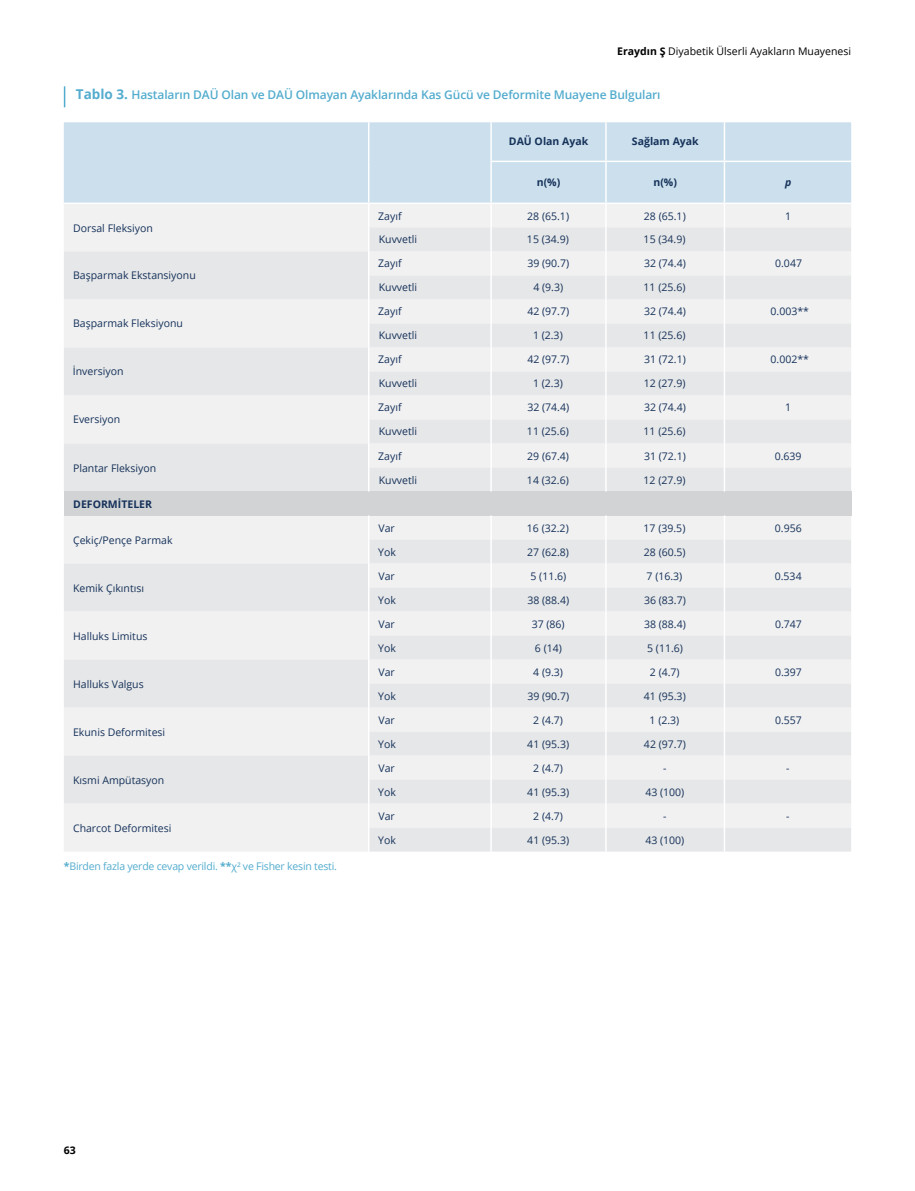
<style>
.page{position:relative;width:915px;height:1191px;background:#fff}
.page>*{position:absolute;margin:0;border:0;box-sizing:border-box;transform-origin:0 0}
.t1{font:600 12px "Open Sans";letter-spacing:-.01em;color:#53acce}
.t2{font:10.5px "Open Sans";color:#16325a}
.t3{font:10.5px "Open Sans";letter-spacing:-.02em;color:#53acce}
.t4{font:10.5px "Open Sans";color:#000}
.t5{font:700 10.5px "Open Sans";color:#16325a}
.t6{font:700 10.5px "Open Sans";color:#000}
.t7{font:italic 700 10.5px "Open Sans";color:#16325a}
.s1{font-weight:700}
.s2{font-weight:700;font-size:13.5px}
</style>
<div class="page">
<svg style="left:64px;top:86px;width:1px;height:21px"></svg>
<div style="left:64px;top:122px;width:786px;height:81px;background:#cbdfec"></div>
<div style="left:64px;top:204px;width:786px;height:23px;background:#f1f1f2"></div>
<div style="left:64px;top:227px;width:786px;height:624px;background:#eeefef"></div>
<div style="left:64px;top:491px;width:786px;height:24px;background:#d1d3d5"></div>
<hr style="left:368px;top:122px;width:1px;height:39px;background:#fff">
<hr style="left:368px;top:161px;width:1px;height:42px;background:#fff">
<hr style="left:490px;top:122px;width:1px;height:39px;background:#fff">
<hr style="left:605px;top:122px;width:1px;height:39px;background:#fff">
<hr style="left:723px;top:122px;width:2px;height:39px;background:#fff">
<hr style="left:490px;top:162px;width:1px;height:41px;background:#fff">
<hr style="left:605px;top:162px;width:1px;height:41px;background:#fff">
<hr style="left:723px;top:162px;width:2px;height:41px;background:#fff">
<hr style="left:723px;top:204px;width:2px;height:23px;background:#fff">
<hr style="left:723px;top:227px;width:2px;height:24px;background:#fff">
<hr style="left:723px;top:275px;width:2px;height:24px;background:#fff">
<hr style="left:723px;top:323px;width:2px;height:24px;background:#fff">
<hr style="left:723px;top:371px;width:2px;height:24px;background:#fff">
<hr style="left:723px;top:419px;width:2px;height:24px;background:#fff">
<hr style="left:723px;top:467px;width:2px;height:24px;background:#fff">
<hr style="left:723px;top:539px;width:2px;height:24px;background:#fff">
<hr style="left:723px;top:587px;width:2px;height:24px;background:#fff">
<hr style="left:723px;top:635px;width:2px;height:24px;background:#fff">
<hr style="left:723px;top:683px;width:2px;height:24px;background:#fff">
<hr style="left:723px;top:731px;width:2px;height:24px;background:#fff">
<hr style="left:723px;top:779px;width:2px;height:24px;background:#fff">
<hr style="left:723px;top:827px;width:2px;height:24px;background:#fff">
<hr style="left:723px;top:251px;width:2px;height:24px;background:#fff">
<hr style="left:723px;top:299px;width:2px;height:24px;background:#fff">
<hr style="left:723px;top:347px;width:2px;height:24px;background:#fff">
<hr style="left:723px;top:395px;width:2px;height:24px;background:#fff">
<svg style="left:368px;top:204px;width:1px;height:287px"></svg>
<svg style="left:490px;top:204px;width:1px;height:287px"></svg>
<svg style="left:605px;top:204px;width:1px;height:287px"></svg>
<hr style="left:723px;top:443px;width:2px;height:24px;background:#fff">
<hr style="left:723px;top:515px;width:2px;height:24px;background:#fff">
<hr style="left:723px;top:563px;width:2px;height:24px;background:#fff">
<hr style="left:723px;top:611px;width:2px;height:24px;background:#fff">
<hr style="left:723px;top:659px;width:2px;height:24px;background:#fff">
<hr style="left:723px;top:707px;width:2px;height:24px;background:#fff">
<hr style="left:723px;top:755px;width:2px;height:24px;background:#fff">
<svg style="left:368px;top:515px;width:1px;height:336px"></svg>
<svg style="left:490px;top:515px;width:1px;height:336px"></svg>
<svg style="left:605px;top:515px;width:1px;height:336px"></svg>
<hr style="left:723px;top:803px;width:2px;height:24px;background:#fff">
<hr style="left:490px;top:161px;width:115px;height:1px;background:#fff">
<hr style="left:605px;top:161px;width:119px;height:1px;background:#fff">
<hr style="left:724px;top:161px;width:126px;height:1px;background:#fff">
<p class="t4" style="left:617px;top:44px;width:235px"><span class="s1">Eraydın Ş</span> Diyabetik Ülserli Ayakların Muayenesi</p>
<p class="t1" style="left:76px;top:87px;width:586px"><span class="s2">Tablo 3.</span> Hastaların DAÜ Olan ve DAÜ Olmayan Ayaklarında Kas Gücü ve Deformite Muayene Bulguları</p>
<p class="t5" style="left:508px;top:134px;width:81px">DAÜ Olan Ayak</p>
<p class="t5" style="left:631px;top:134px;width:68px">Sağlam Ayak</p>
<p class="t5" style="left:536px;top:175px;width:25px">n(%)</p>
<p class="t5" style="left:653px;top:175px;width:25px">n(%)</p>
<p class="t7" style="left:784px;top:175px;width:8px">p</p>
<p class="t2" style="left:73px;top:221px;width:81px">Dorsal Fleksiyon</p>
<p class="t2" style="left:378px;top:209px;width:25px">Zayıf</p>
<p class="t2" style="left:527px;top:209px;width:43px">28 (65.1)</p>
<p class="t2" style="left:643px;top:209px;width:43px">28 (65.1)</p>
<p class="t2" style="left:784px;top:209px;width:8px">1</p>
<p class="t2" style="left:378px;top:232px;width:40px">Kuvvetli</p>
<p class="t2" style="left:527px;top:232px;width:43px">15 (34.9)</p>
<p class="t2" style="left:643px;top:232px;width:43px">15 (34.9)</p>
<p class="t2" style="left:73px;top:268px;width:124px">Başparmak Ekstansiyonu</p>
<p class="t2" style="left:73px;top:316px;width:111px">Başparmak Fleksiyonu</p>
<p class="t2" style="left:73px;top:364px;width:52px">İnversiyon</p>
<p class="t2" style="left:73px;top:412px;width:49px">Eversiyon</p>
<p class="t2" style="left:73px;top:460px;width:85px">Plantar Fleksiyon</p>
<p class="t5" style="left:73px;top:496px;width:80px">DEFORMİTELER</p>
<p class="t2" style="left:73px;top:532px;width:101px">Çekiç/Pençe Parmak</p>
<p class="t2" style="left:73px;top:580px;width:72px">Kemik Çıkıntısı</p>
<p class="t2" style="left:73px;top:628px;width:76px">Halluks Limitus</p>
<p class="t2" style="left:73px;top:676px;width:72px">Halluks Valgus</p>
<p class="t2" style="left:73px;top:724px;width:94px">Ekunis Deformitesi</p>
<p class="t2" style="left:73px;top:772px;width:93px">Kısmi Ampütasyon</p>
<p class="t2" style="left:73px;top:820px;width:100px">Charcot Deformitesi</p>
<p class="t3" style="left:64px;top:859px;width:274px"><span class="s1">*</span>Birden fazla yerde cevap verildi. <span class="s1">**</span>χ² ve Fisher kesin testi.</p>
<p class="t2" style="left:378px;top:256px;width:25px">Zayıf</p>
<p class="t2" style="left:527px;top:256px;width:43px">39 (90.7)</p>
<p class="t2" style="left:643px;top:256px;width:43px">32 (74.4)</p>
<p class="t2" style="left:774px;top:256px;width:28px">0.047</p>
<p class="t2" style="left:378px;top:280px;width:40px">Kuvvetli</p>
<p class="t2" style="left:533px;top:280px;width:31px">4 (9.3)</p>
<p class="t2" style="left:643px;top:280px;width:43px">11 (25.6)</p>
<p class="t2" style="left:378px;top:304px;width:25px">Zayıf</p>
<p class="t2" style="left:527px;top:304px;width:43px">42 (97.7)</p>
<p class="t2" style="left:643px;top:304px;width:43px">32 (74.4)</p>
<p class="t2" style="left:770px;top:304px;width:40px">0.003**</p>
<p class="t2" style="left:378px;top:328px;width:40px">Kuvvetli</p>
<p class="t2" style="left:533px;top:328px;width:31px">1 (2.3)</p>
<p class="t2" style="left:643px;top:328px;width:43px">11 (25.6)</p>
<p class="t2" style="left:378px;top:352px;width:25px">Zayıf</p>
<p class="t2" style="left:527px;top:352px;width:43px">42 (97.7)</p>
<p class="t2" style="left:643px;top:352px;width:43px">31 (72.1)</p>
<p class="t2" style="left:770px;top:352px;width:40px">0.002**</p>
<p class="t2" style="left:378px;top:376px;width:40px">Kuvvetli</p>
<p class="t2" style="left:533px;top:376px;width:31px">1 (2.3)</p>
<p class="t2" style="left:643px;top:376px;width:43px">12 (27.9)</p>
<p class="t2" style="left:378px;top:400px;width:25px">Zayıf</p>
<p class="t2" style="left:527px;top:400px;width:43px">32 (74.4)</p>
<p class="t2" style="left:643px;top:400px;width:43px">32 (74.4)</p>
<p class="t2" style="left:784px;top:400px;width:8px">1</p>
<p class="t2" style="left:378px;top:424px;width:40px">Kuvvetli</p>
<p class="t2" style="left:527px;top:424px;width:43px">11 (25.6)</p>
<p class="t2" style="left:643px;top:424px;width:43px">11 (25.6)</p>
<p class="t2" style="left:378px;top:448px;width:25px">Zayıf</p>
<p class="t2" style="left:527px;top:448px;width:43px">29 (67.4)</p>
<p class="t2" style="left:643px;top:448px;width:43px">31 (72.1)</p>
<p class="t2" style="left:774px;top:448px;width:28px">0.639</p>
<p class="t2" style="left:378px;top:472px;width:40px">Kuvvetli</p>
<p class="t2" style="left:527px;top:472px;width:43px">14 (32.6)</p>
<p class="t2" style="left:643px;top:472px;width:43px">12 (27.9)</p>
<p class="t2" style="left:378px;top:520px;width:18px">Var</p>
<p class="t2" style="left:527px;top:520px;width:43px">16 (32.2)</p>
<p class="t2" style="left:643px;top:520px;width:43px">17 (39.5)</p>
<p class="t2" style="left:774px;top:520px;width:28px">0.956</p>
<p class="t2" style="left:378px;top:544px;width:19px">Yok</p>
<p class="t2" style="left:527px;top:544px;width:43px">27 (62.8)</p>
<p class="t2" style="left:643px;top:544px;width:43px">28 (60.5)</p>
<p class="t2" style="left:378px;top:568px;width:18px">Var</p>
<p class="t2" style="left:530px;top:568px;width:37px">5 (11.6)</p>
<p class="t2" style="left:646px;top:568px;width:37px">7 (16.3)</p>
<p class="t2" style="left:774px;top:568px;width:28px">0.534</p>
<p class="t2" style="left:378px;top:592px;width:19px">Yok</p>
<p class="t2" style="left:527px;top:592px;width:43px">38 (88.4)</p>
<p class="t2" style="left:643px;top:592px;width:43px">36 (83.7)</p>
<p class="t2" style="left:378px;top:616px;width:18px">Var</p>
<p class="t2" style="left:531px;top:616px;width:34px">37 (86)</p>
<p class="t2" style="left:643px;top:616px;width:43px">38 (88.4)</p>
<p class="t2" style="left:774px;top:616px;width:28px">0.747</p>
<p class="t2" style="left:378px;top:640px;width:19px">Yok</p>
<p class="t2" style="left:534px;top:640px;width:28px">6 (14)</p>
<p class="t2" style="left:647px;top:640px;width:37px">5 (11.6)</p>
<p class="t2" style="left:378px;top:664px;width:18px">Var</p>
<p class="t2" style="left:533px;top:664px;width:31px">4 (9.3)</p>
<p class="t2" style="left:649px;top:664px;width:31px">2 (4.7)</p>
<p class="t2" style="left:774px;top:664px;width:28px">0.397</p>
<p class="t2" style="left:378px;top:688px;width:19px">Yok</p>
<p class="t2" style="left:527px;top:688px;width:43px">39 (90.7)</p>
<p class="t2" style="left:643px;top:688px;width:43px">41 (95.3)</p>
<p class="t2" style="left:378px;top:712px;width:18px">Var</p>
<p class="t2" style="left:533px;top:712px;width:31px">2 (4.7)</p>
<p class="t2" style="left:649px;top:712px;width:31px">1 (2.3)</p>
<p class="t2" style="left:774px;top:712px;width:28px">0.557</p>
<p class="t2" style="left:378px;top:736px;width:19px">Yok</p>
<p class="t2" style="left:527px;top:736px;width:43px">41 (95.3)</p>
<p class="t2" style="left:643px;top:736px;width:43px">42 (97.7)</p>
<p class="t2" style="left:378px;top:760px;width:18px">Var</p>
<p class="t2" style="left:533px;top:760px;width:31px">2 (4.7)</p>
<p class="t2" style="left:663px;top:760px;width:5px">-</p>
<p class="t2" style="left:785px;top:760px;width:5px">-</p>
<p class="t2" style="left:378px;top:784px;width:19px">Yok</p>
<p class="t2" style="left:527px;top:784px;width:43px">41 (95.3)</p>
<p class="t2" style="left:645px;top:784px;width:40px">43 (100)</p>
<p class="t2" style="left:378px;top:808px;width:18px">Var</p>
<p class="t2" style="left:533px;top:808px;width:31px">2 (4.7)</p>
<p class="t2" style="left:663px;top:808px;width:5px">-</p>
<p class="t2" style="left:785px;top:808px;width:5px">-</p>
<p class="t2" style="left:378px;top:832px;width:19px">Yok</p>
<p class="t2" style="left:527px;top:832px;width:43px">41 (95.3)</p>
<p class="t2" style="left:645px;top:832px;width:40px">43 (100)</p>
<p class="t6" style="left:64px;top:1143px;width:13px">63</p>
</div>
